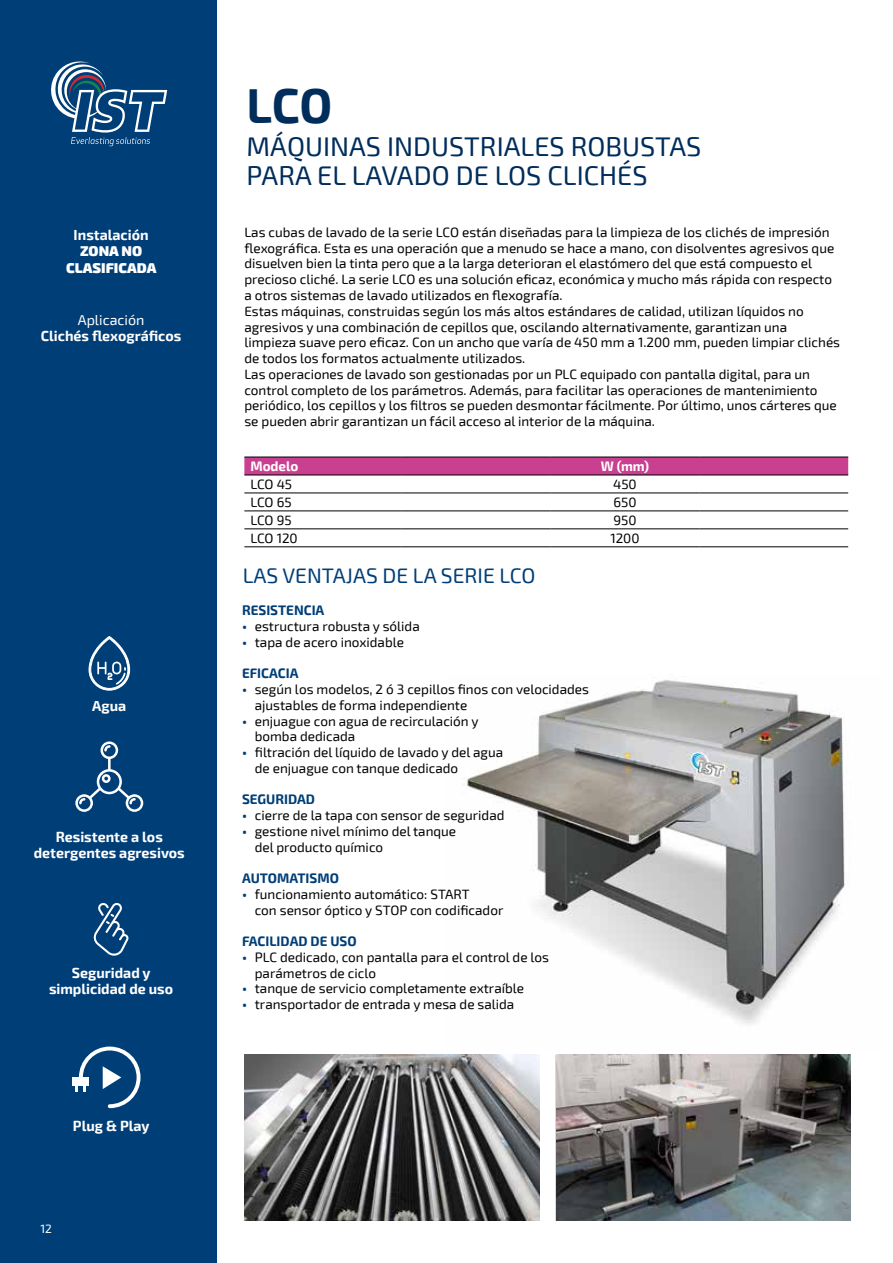
<style>
.page{position:relative;width:893px;height:1263px;background:#fff}
.page>*{position:absolute;margin:0;border:0;box-sizing:border-box;transform-origin:0 0}
.t1{font:700 48px "Exo 2";color:#002d5b}
.t2{font:27px/28.5px "Exo 2";color:#002d5b}
.t3{font:21px "Exo 2";color:#003e77}
.t4{font:700 14.25px/16.5px "Exo 2";color:#fff;text-align:center}
.t5{font:900 14.25px/16.5px "Exo 2";color:#fff;text-align:center}
.t6{font:14.25px "Exo 2";color:#fff}
.t7{font:13.5px/15.8px "Exo 2";color:#000}
.t8{font:700 13.5px "Exo 2";color:#003e77}
.t9{font:700 13.5px "Exo 2";color:#fff}
.t10{font:12px "Exo 2";color:#fff}
.s1{font-weight:700;color:#003e77}
</style>
<div class="page">
<img style="left:463px;top:680px;width:382px;height:344px">
<div style="left:0;top:0;width:217px;height:1263px;background:#003e77"></div>
<svg style="left:51px;top:61px;width:116px;height:85px"></svg>
<img style="left:244px;top:1054px;width:296px;height:166px">
<img style="left:556px;top:1054px;width:294px;height:166px">
<svg style="left:93px;top:903px;width:36px;height:53px"></svg>
<div style="left:79px;top:1046px;width:62px;height:62px;border:4px solid #fff;border-radius:29px"></div>
<svg style="left:103px;top:1066px;width:18px;height:23px"></svg>
<div style="left:72px;top:1077px;width:17px;height:9px;background:#fff"></div>
<svg style="left:75px;top:1086px;width:11px;height:6px"></svg>
<svg style="left:75px;top:741px;width:68px;height:71px"></svg>
<svg style="left:88px;top:636px;width:42px;height:55px"></svg>
<div style="left:244px;top:458px;width:604px;height:17px;background:#c94091"></div>
<hr style="left:244px;top:457px;width:158px;height:1px;background:#000">
<hr style="left:402px;top:457px;width:149px;height:1px;background:#000">
<hr style="left:551px;top:457px;width:148px;height:1px;background:#000">
<hr style="left:699px;top:457px;width:149px;height:1px;background:#000">
<hr style="left:244px;top:475px;width:158px;height:1px;background:#000">
<hr style="left:402px;top:475px;width:149px;height:1px;background:#000">
<hr style="left:551px;top:475px;width:148px;height:1px;background:#000">
<hr style="left:699px;top:475px;width:149px;height:1px;background:#000">
<hr style="left:244px;top:493px;width:158px;height:1px;background:#000">
<hr style="left:402px;top:493px;width:149px;height:1px;background:#000">
<hr style="left:551px;top:493px;width:148px;height:1px;background:#000">
<hr style="left:699px;top:493px;width:149px;height:1px;background:#000">
<hr style="left:244px;top:510px;width:158px;height:1px;background:#000">
<hr style="left:402px;top:510px;width:149px;height:1px;background:#000">
<hr style="left:551px;top:510px;width:148px;height:1px;background:#000">
<hr style="left:699px;top:510px;width:149px;height:1px;background:#000">
<hr style="left:244px;top:528px;width:158px;height:1px;background:#000">
<hr style="left:402px;top:528px;width:149px;height:1px;background:#000">
<hr style="left:551px;top:528px;width:148px;height:1px;background:#000">
<hr style="left:699px;top:528px;width:149px;height:1px;background:#000">
<hr style="left:244px;top:546px;width:158px;height:1px;background:#000">
<hr style="left:402px;top:546px;width:149px;height:1px;background:#000">
<hr style="left:551px;top:546px;width:148px;height:1px;background:#000">
<hr style="left:699px;top:546px;width:149px;height:1px;background:#000">
<p class="t4" style="left:74px;top:227px;width:76px">Instalación</p>
<p class="t5" style="left:66px;top:243px;width:92px">ZONA NO<br>CLASIFICADA</p>
<p class="t6" style="left:78px;top:311px;width:68px">Aplicación</p>
<p class="t4" style="left:41px;top:328px;width:142px">Clichés flexográficos</p>
<p class="t4" style="left:92px;top:698px;width:36px">Agua</p>
<p class="t4" style="left:34px;top:829px;width:152px">Resistente a los detergentes agresivos</p>
<p class="t4" style="left:49px;top:964px;width:126px">Seguridad y simplicidad de uso</p>
<p class="t4" style="left:73px;top:1118px;width:78px">Plug &amp; Play</p>
<p class="t10" style="left:40px;top:1222px;width:13px">12</p>
<h1 class="t1" style="left:247px;top:77px;width:87px">LCO</h1>
<h2 class="t2" style="left:247px;top:133px;width:456px">MÁQUINAS INDUSTRIALES ROBUSTAS<br>PARA EL LAVADO DE LOS CLICHÉS</h2>
<p class="t7" style="left:244px;top:225px;width:597px">Las cubas de lavado de la serie LCO están diseñadas para la limpieza de los clichés de impresión flexográfica. Esta es una operación que a menudo se hace a mano, con disolventes agresivos que disuelven bien la tinta pero que a la larga deterioran el elastómero del que está compuesto el precioso cliché. La serie LCO es una solución eficaz, económica y mucho más rápida con respecto a otros sistemas de lavado utilizados en flexografía.<br>Estas máquinas, construidas según los más altos estándares de calidad, utilizan líquidos no agresivos y una combinación de cepillos que, oscilando alternativamente, garantizan una limpieza suave pero eficaz. Con un ancho que varía de 450 mm a 1.200 mm, pueden limpiar clichés de todos los formatos actualmente utilizados.<br>Las operaciones de lavado son gestionadas por un PLC equipado con pantalla digital, para un control completo de los parámetros. Además, para facilitar las operaciones de mantenimiento periódico, los cepillos y los filtros se pueden desmontar fácilmente. Por último, unos cárteres que se pueden abrir garantizan un fácil acceso al interior de la máquina.</p>
<p class="t9" style="left:250px;top:458px;width:50px">Modelo</p>
<p class="t9" style="left:601px;top:458px;width:50px">W (mm)</p>
<p class="t7" style="left:250px;top:476px;width:43px">LCO 45</p>
<p class="t7" style="left:613px;top:476px;width:25px">450</p>
<p class="t7" style="left:250px;top:494px;width:43px">LCO 65</p>
<p class="t7" style="left:613px;top:494px;width:25px">650</p>
<p class="t7" style="left:250px;top:512px;width:43px">LCO 95</p>
<p class="t7" style="left:613px;top:512px;width:25px">950</p>
<p class="t7" style="left:250px;top:530px;width:49px">LCO 120</p>
<p class="t7" style="left:610px;top:530px;width:31px">1200</p>
<h3 class="t3" style="left:243px;top:563px;width:294px">LAS VENTAJAS DE LA SERIE LCO</h3>
<p class="t8" style="left:242px;top:602px;width:84px">RESISTENCIA</p>
<p class="t7" style="left:242px;top:619px;width:179px"><span class="s1">•</span> estructura robusta y sólida</p>
<p class="t7" style="left:242px;top:634px;width:163px"><span class="s1">•</span> tapa de acero inoxidable</p>
<p class="t8" style="left:242px;top:665px;width:58px">EFICACIA</p>
<p class="t7" style="left:255px;top:682px;width:336px;text-indent:-13px"><span class="s1">•</span> según los modelos, 2 ó 3 cepillos finos con velocidades ajustables de forma independiente</p>
<p class="t7" style="left:255px;top:713px;width:225px;text-indent:-13px"><span class="s1">•</span> enjuague con agua de recirculación y bomba dedicada</p>
<p class="t7" style="left:255px;top:745px;width:250px;text-indent:-13px"><span class="s1">•</span> filtración del líquido de lavado y del agua de enjuague con tanque dedicado</p>
<p class="t8" style="left:242px;top:792px;width:75px">SEGURIDAD</p>
<p class="t7" style="left:242px;top:808px;width:264px"><span class="s1">•</span> cierre de la tapa con sensor de seguridad</p>
<p class="t7" style="left:255px;top:824px;width:203px;text-indent:-13px"><span class="s1">•</span> gestione nivel mínimo del tanque del producto químico</p>
<p class="t8" style="left:242px;top:870px;width:98px">AUTOMATISMO</p>
<p class="t7" style="left:255px;top:887px;width:250px;text-indent:-13px"><span class="s1">•</span> funcionamiento automático: START<br>con sensor óptico y STOP con codificador</p>
<p class="t8" style="left:242px;top:933px;width:116px">FACILIDAD DE USO</p>
<p class="t7" style="left:255px;top:950px;width:296px;text-indent:-13px"><span class="s1">•</span> PLC dedicado, con pantalla para el control de los parámetros de ciclo</p>
<p class="t7" style="left:242px;top:981px;width:284px"><span class="s1">•</span> tanque de servicio completamente extraíble</p>
<p class="t7" style="left:242px;top:997px;width:274px"><span class="s1">•</span> transportador de entrada y mesa de salida</p>
</div>
